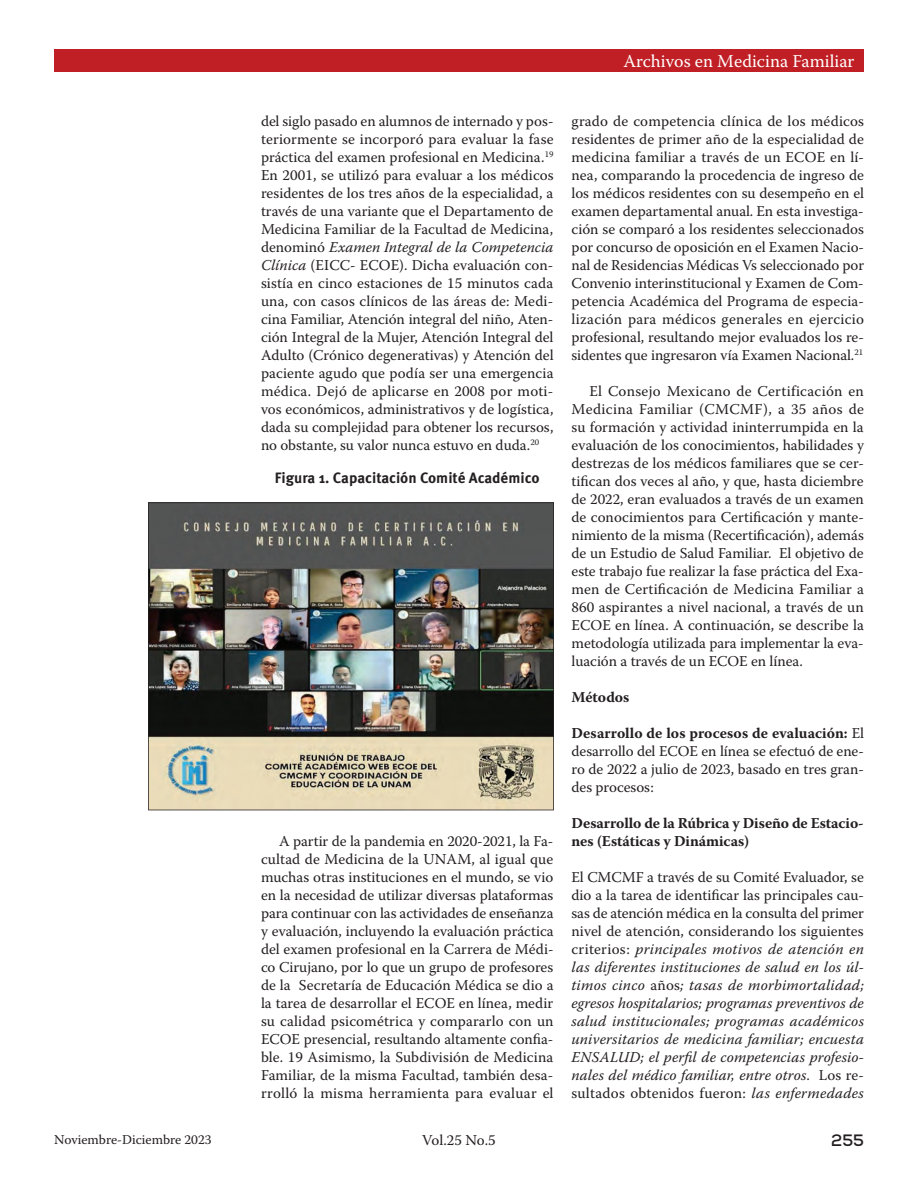
<style>
.page{position:relative;width:918px;height:1188px;background:#fff}
.page>*{position:absolute;margin:0;border:0;box-sizing:border-box;transform-origin:0 0}
.t1{font:18px "Warnock Pro";color:#fff}
.t2{font:700 16.5px "Nexa";color:#231f20}
.t3{font:15px/18px "Warnock Pro";letter-spacing:-.005em;color:#231f20;text-align:justify}
.t4{font:italic 15px/18px "Warnock Pro";letter-spacing:.005em;color:#231f20;text-align:justify}
.t5{font:700 15px/18px "Warnock Pro";letter-spacing:-.005em;color:#231f20}
.t6{font:700 15px "Meta Pro";color:#231f20}
.t7{font:13.5px "Warnock Pro";color:#231f20}
.s1{font-style:italic}
.s2{font-weight:700}
.s3{font-style:normal}
</style>
<div class="page">
<div style="left:54px;top:50px;width:810px;height:22px;background:#c02025"></div>
<img style="left:148px;top:502px;width:406px;height:308px">
<p class="t1" style="left:623px;top:50px;width:233px">Archivos en Medicina Familiar</p>
<p class="t3" style="left:261px;top:112px;width:294px">del siglo pasado en alumnos de internado y pos&shy;teriormente se incorporó para evaluar la fase práctica del examen profesional en Medicina.<sup>19<br></sup>En 2001, se utilizó para evaluar a los médicos residentes de los tres años de la especialidad, a través de una variante que el Departamento de Medicina Familiar de la Facultad de Medicina, denominó <span class="s1">Examen Integral de la Competencia Clínica</span> (EICC- ECOE). Dicha evaluación con&shy;sistía en cinco estaciones de 15 minutos cada una, con casos clínicos de las áreas de: Medi&shy;cina Familiar, Atención integral del niño, Aten&shy;ción Integral de la Mujer, Atención Integral del Adulto (Crónico degenerativas) y Atención del paciente agudo que podía ser una emergencia médica. Dejó de aplicarse en 2008 por moti&shy;vos económicos, administrativos y de logística, dada su complejidad para obtener los recursos, no obstante, su valor nunca estuvo en duda.<sup>20</sup></p>
<p class="t6" style="left:275px;top:466px;width:266px">Figura 1. Capacitación Comité Académico</p>
<p class="t3" style="left:261px;top:832px;width:294px;text-indent:18px">A partir de la pandemia en 2020-2021, la Fa&shy;cultad de Medicina de la UNAM, al igual que muchas otras instituciones en el mundo, se vio en la necesidad de utilizar diversas plataformas para continuar con las actividades de enseñanza y evaluación, incluyendo la evaluación práctica del examen profesional en la Carrera de Médi&shy;co Cirujano, por lo que un grupo de profesores de la Secretaría de Educación Médica se dio a la tarea de desarrollar el ECOE en línea, medir su calidad psicométrica y compararlo con un ECOE presencial, resultando altamente confia&shy;ble. 19 Asimismo, la Subdivisión de Medicina Familiar, de la misma Facultad, también desa&shy;rrolló la misma herramienta para evaluar el</p>
<p class="t3" style="left:572px;top:112px;width:294px">grado de competencia clínica de los médicos residentes de primer año de la especialidad de medicina familiar a través de un ECOE en lí&shy;nea, comparando la procedencia de ingreso de los médicos residentes con su desempeño en el examen departamental anual. En esta investiga&shy;ción se comparó a los residentes seleccionados por concurso de oposición en el Examen Nacio&shy;nal de Residencias Médicas Vs seleccionado por Convenio interinstitucional y Examen de Com&shy;petencia Académica del Programa de especia&shy;lización para médicos generales en ejercicio profesional, resultando mejor evaluados los re&shy;sidentes que ingresaron vía Examen Nacional.<sup>21</sup></p>
<p class="t3" style="left:572px;top:382px;width:294px;text-indent:18px">El Consejo Mexicano de Certificación en Medicina Familiar (CMCMF), a 35 años de su formación y actividad ininterrumpida en la evaluación de los conocimientos, habilidades y destrezas de los médicos familiares que se cer&shy;tifican dos veces al año, y que, hasta diciembre de 2022, eran evaluados a través de un examen de conocimientos para Certificación y mante&shy;nimiento de la misma (Recertificación), además de un Estudio de Salud Familiar. El objetivo de este trabajo fue realizar la fase práctica del Exa&shy;men de Certificación de Medicina Familiar a 860 aspirantes a nivel nacional, a través de un ECOE en línea. A continuación, se describe la metodología utilizada para implementar la eva&shy;luación a través de un ECOE en línea.</p>
<p class="t5" style="left:572px;top:688px;width:59px">Métodos</p>
<p class="t3" style="left:572px;top:724px;width:294px"><span class="s2">Desarrollo de los procesos de evaluación:</span> El desarrollo del ECOE en línea se efectuó de ene&shy;ro de 2022 a julio de 2023, basado en tres gran&shy;des procesos:</p>
<p class="t5" style="left:572px;top:814px;width:294px">Desarrollo de la Rúbrica y Diseño de Estacio&shy;nes (Estáticas y Dinámicas)</p>
<p class="t4" style="left:572px;top:868px;width:294px"><span class="s3">El CMCMF a través de su Comité Evaluador, se dio a la tarea de identificar las principales cau&shy;sas de atención médica en la consulta del primer nivel de atención, considerando los siguientes criterios:</span> principales motivos de atención en las diferentes instituciones de salud en los úl&shy;timos cinco <span class="s3">años</span>; tasas de morbimortalidad; egresos hospitalarios; programas preventivos de salud institucionales; programas académicos universitarios de medicina familiar; encuesta ENSALUD; el perfil de competencias profesio&shy;nales del médico familiar, entre otros<span class="s3">. Los re&shy;sultados obtenidos fueron:</span> las enfermedades</p>
<p class="t7" style="left:54px;top:1131px;width:159px">Noviembre-Diciembre 2023</p>
<p class="t3" style="left:422px;top:1131px;width:75px">Vol.25 No.5</p>
<p class="t2" style="left:831px;top:1129px;width:34px">255</p>
</div>
